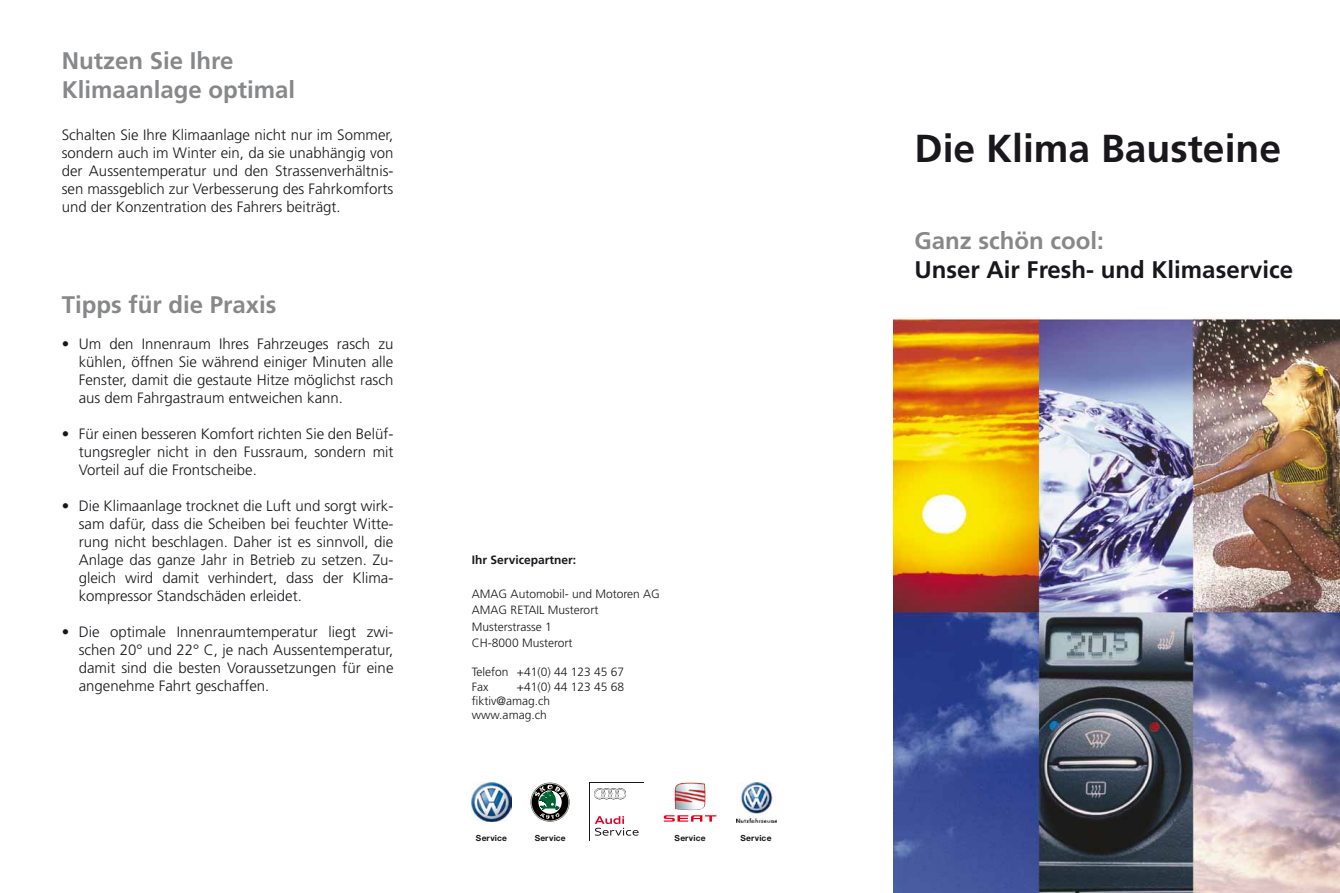
<style>
.page{position:relative;width:1340px;height:893px;background:#fff}
.page>*{position:absolute;margin:0;border:0;box-sizing:border-box;transform-origin:0 0}
.t1{font:700 39px "Frutiger";color:#1a171c}
.t2{font:700 24px/28.8px "Frutiger";color:#87888a}
.t3{font:700 24px "Frutiger";color:#1a171c}
.t4{font:300 15px/18px "Frutiger";color:#1a171c;text-align:justify}
.t5{font:300 12px/16.5px "Frutiger";color:#1a171c}
.t6{font:700 12px "Frutiger";color:#1a171c}
.t7{font:700 8.4px "Helvetica Neue";letter-spacing:.035em;color:#1a171c}
</style>
<div class="page">
<img style="left:893px;top:318px;width:446px;height:575px">
<svg style="left:530px;top:783px;width:39px;height:39px"></svg>
<svg style="left:531px;top:783px;width:38px;height:38px"></svg>
<svg style="left:531px;top:783px;width:37px;height:38px"></svg>
<svg style="left:531px;top:784px;width:37px;height:36px"></svg>
<svg style="left:534px;top:785px;width:31px;height:34px"></svg>
<img style="left:736px;top:782px;width:40px;height:41px">
<svg style="left:663px;top:815px;width:53px;height:7px"></svg>
<img style="left:674px;top:782px;width:31px;height:28px">
<img style="left:472px;top:782px;width:39px;height:40px">
<svg style="left:589px;top:783px;width:1px;height:58px"></svg>
<svg style="left:594px;top:816px;width:44px;height:20px"></svg>
<svg style="left:594px;top:788px;width:32px;height:11px"></svg>
<h2 class="t2" style="left:62px;top:46px;width:235px">Nutzen Sie Ihre<br>Klimaanlage optimal</h2>
<p class="t4" style="left:62px;top:126px;width:333px">Schalten Sie Ihre Klimaanlage nicht nur im Sommer, sondern auch im Winter ein, da sie unabhängig von der Aussentemperatur und den Strassenverhältnis&shy;sen massgeblich zur Verbesserung des Fahrkomforts und der Konzentration des Fahrers beiträgt.</p>
<h2 class="t2" style="left:62px;top:290px;width:216px">Tipps für die Praxis</h2>
<p class="t4" style="left:79px;top:335px;width:316px;text-indent:-17px">• Um den Innenraum Ihres Fahrzeuges rasch zu kühlen, öffnen Sie während einiger Minuten alle Fenster, damit die gestaute Hitze möglichst rasch aus dem Fahrgastraum entweichen kann.</p>
<p class="t4" style="left:79px;top:425px;width:316px;text-indent:-17px">• Für einen besseren Komfort richten Sie den Belüf&shy;tungsregler nicht in den Fussraum, sondern mit Vorteil auf die Frontscheibe.</p>
<p class="t4" style="left:79px;top:497px;width:316px;text-indent:-17px">• Die Klimaanlage trocknet die Luft und sorgt wirk&shy;sam dafür, dass die Scheiben bei feuchter Witte&shy;rung nicht beschlagen. Daher ist es sinnvoll, die Anlage das ganze Jahr in Betrieb zu setzen. Zu&shy;gleich wird damit verhindert, dass der Klima&shy;kompressor Standschäden erleidet.</p>
<p class="t4" style="left:79px;top:623px;width:316px;text-indent:-17px">• Die optimale Innenraumtemperatur liegt zwi&shy;schen 20° und 22° C, je nach Aussentemperatur, damit sind die besten Voraussetzungen für eine angenehme Fahrt geschaffen.</p>
<p class="t6" style="left:472px;top:553px;width:106px">Ihr Servicepartner:</p>
<p class="t5" style="left:472px;top:586px;width:189px">AMAG Automobil- und Motoren AG<br>AMAG RETAIL Musterort<br>Musterstrasse 1<br>CH-8000 Musterort</p>
<p class="t5" style="left:472px;top:665px;width:154px;line-height:14.4px">Telefon +41(0) 44 123 45 67<br>Fax</p>
<p class="t5" style="left:472px;top:679px;width:154px;line-height:14.4px;text-indent:45px">+41(0) 44 123 45 68 fiktiv@amag.ch www.amag.ch</p>
<p class="t7" style="left:476px;top:833px;width:33px">Service</p>
<p class="t7" style="left:534px;top:833px;width:33px">Service</p>
<p class="t7" style="left:674px;top:833px;width:33px">Service</p>
<p class="t7" style="left:740px;top:833px;width:33px">Service</p>
<h1 class="t1" style="left:914px;top:126px;width:368px">Die Klima Bausteine</h1>
<h2 class="t2" style="left:914px;top:226px;width:191px">Ganz schön cool:</h2>
<h2 class="t3" style="left:914px;top:255px;width:380px">Unser Air Fresh- und Klimaservice</h2>
</div>
